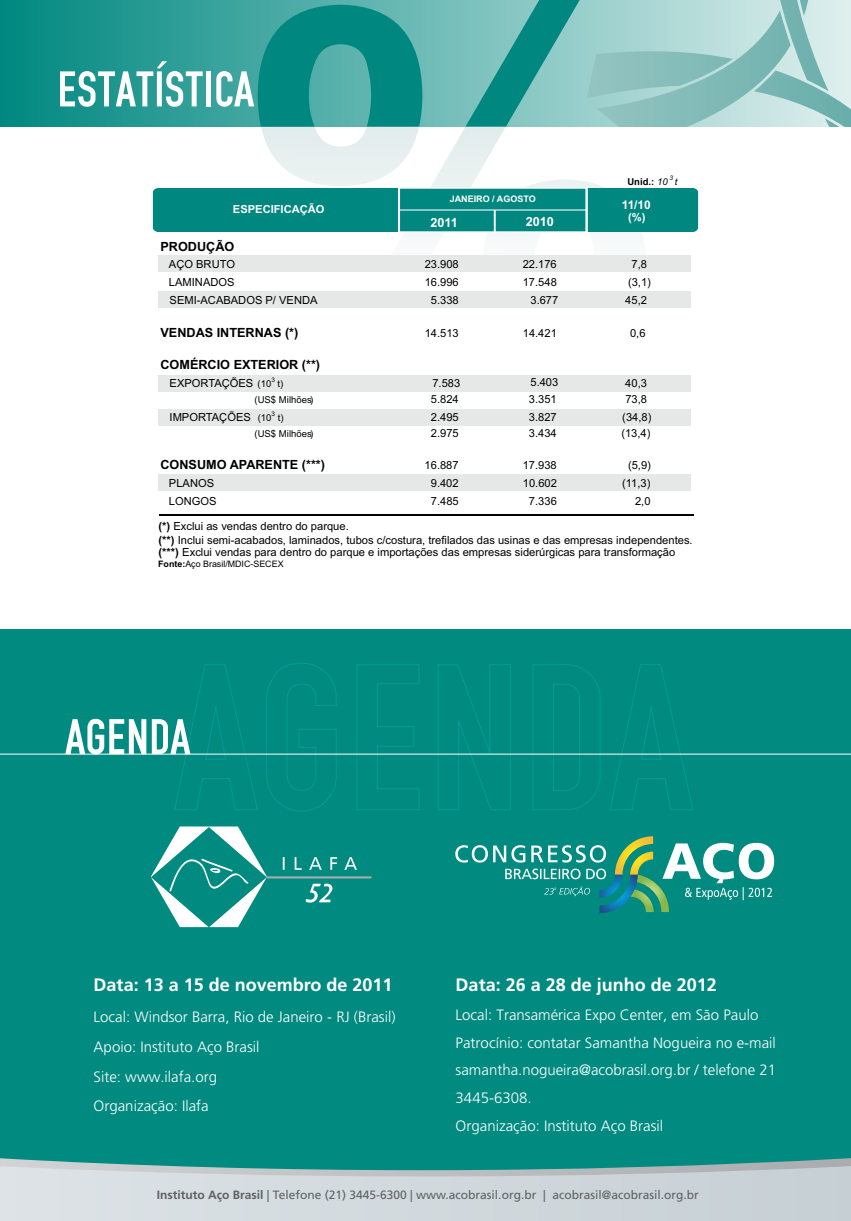
<style>
.page{position:relative;width:851px;height:1221px;background:#fff}
.page>*{position:absolute;margin:0;border:0;box-sizing:border-box;transform-origin:0 0}
.t1{font:700 493.05px "Frutiger LT";color:#d9e6e6}
.t2{font:52.5px "Fette Engschrift";color:#fff}
.t3{font:700 18px "Frutiger LT";color:#fff}
.t4{font:300 15px/27.8px "Frutiger LT";color:#fff}
.t5{font:700 12.6px "Arial";color:#000}
.t6{font:700 12.6px "Arial";color:#fff}
.t7{font:12px "Frutiger LT";color:#616161}
.t8{font:700 11.85px "Arial";color:#fff}
.t9{font:11.25px/13.8px "Arial";color:#000}
.t10{font:11.1px "Arial";color:#000}
.t11{font:700 11.1px "Arial";color:#fff}
.t12{font:9.45px "Arial";color:#000}
.t13{font:700 9.45px "Arial";color:#000}
.t14{font:italic 9.45px "Arial";color:#000}
.t15{font:700 9px "Arial";color:#fff}
.t16{font:8.85px "Arial";color:#000}
.t17{font:6.3px "Arial";color:#000}
.t18{font:italic 6.3px "Arial";color:#000}
.s1{font-weight:400;font-style:italic}
.s2{font-size:9.45px}
.s3{font-weight:700}
</style>
<div class="page">
<div style="left:0;top:629px;width:850px;height:562px;background:#008a80"></div>
<svg style="left:0;top:1158px;width:850px;height:7px"></svg>
<svg style="left:0;top:1165px;width:850px;height:55px;background:#c6d3d6"></svg>
<hr style="left:0;top:753px;width:850px;height:1px;background:#fff">
<svg style="left:455px;top:836px;width:319px;height:77px"></svg>
<svg style="left:151px;top:826px;width:116px;height:101px"></svg>
<svg style="left:306px;top:883px;width:26px;height:19px"></svg>
<hr style="left:266px;top:876px;width:105px;height:2px;background:#a8abad">
<svg style="left:283px;top:857px;width:74px;height:12px"></svg>
<img style="left:0;top:0;width:587px;height:126px">
<img style="left:587px;top:0;width:263px;height:126px">
<svg style="left:257px;top:0;width:322px;height:126px;background:#3fa59f"></svg>
<div style="left:153px;top:188px;width:545px;height:44px;background:#008780"></div>
<hr style="left:159px;top:514px;width:534px;height:2px;background:#000">
<hr style="left:586px;top:188px;width:1px;height:44px;background:#fff">
<div style="left:158px;top:255px;width:533px;height:17px;background:#e6e8e8"></div>
<div style="left:158px;top:474px;width:533px;height:16px;background:#e6e8e8"></div>
<div style="left:158px;top:291px;width:533px;height:17px;background:#e6e8e8"></div>
<div style="left:158px;top:375px;width:533px;height:16px;background:#e6e8e8"></div>
<div style="left:158px;top:409px;width:533px;height:17px;background:#e6e8e8"></div>
<div style="left:399px;top:188px;width:187px;height:22px;background:#008780"></div>
<hr style="left:399px;top:188px;width:1px;height:44px;background:#fff">
<hr style="left:585px;top:188px;width:1px;height:44px;background:#fff">
<hr style="left:399px;top:231px;width:187px;height:1px;background:#fff">
<hr style="left:399px;top:209px;width:187px;height:1px;background:#fff">
<hr style="left:399px;top:188px;width:187px;height:1px;background:#fff">
<h1 class="t1" style="left:205px;top:-15px;width:495px">%</h1>
<h2 class="t2" style="left:57px;top:58px;width:198px">ESTATÍSTICA</h2>
<p class="t18" style="left:669px;top:175px;width:5px">3</p>
<p class="t13" style="left:627px;top:178px;width:42px">Unid.: <span class="s1">10</span></p>
<p class="t14" style="left:674px;top:178px;width:4px">t</p>
<p class="t15" style="left:449px;top:195px;width:88px">JANEIRO / AGOSTO</p>
<p class="t6" style="left:430px;top:217px;width:29px">2011</p>
<p class="t6" style="left:525px;top:217px;width:30px">2010</p>
<p class="t8" style="left:621px;top:200px;width:31px">11/10</p>
<p class="t11" style="left:233px;top:205px;width:93px">ESPECIFICAÇÃO</p>
<p class="t11" style="left:628px;top:213px;width:19px">(%)</p>
<p class="t5" style="left:160px;top:242px;width:75px">PRODUÇÃO</p>
<p class="t10" style="left:169px;top:260px;width:67px">AÇO BRUTO</p>
<p class="t10" style="left:424px;top:260px;width:36px">23.908</p>
<p class="t10" style="left:522px;top:260px;width:36px">22.176</p>
<p class="t10" style="left:631px;top:260px;width:17px">7,8</p>
<p class="t10" style="left:169px;top:278px;width:67px">LAMINADOS</p>
<p class="t10" style="left:628px;top:278px;width:24px">(3,1)</p>
<p class="t10" style="left:424px;top:278px;width:36px">16.996</p>
<p class="t10" style="left:522px;top:278px;width:36px">17.548</p>
<p class="t10" style="left:169px;top:296px;width:149px">SEMI-ACABADOS P/ VENDA</p>
<p class="t10" style="left:431px;top:296px;width:29px">5.338</p>
<p class="t10" style="left:530px;top:296px;width:29px">3.677</p>
<p class="t10" style="left:625px;top:296px;width:23px">45,2</p>
<p class="t5" style="left:160px;top:327px;width:139px">VENDAS INTERNAS (*)</p>
<p class="t10" style="left:424px;top:329px;width:36px">14.513</p>
<p class="t10" style="left:522px;top:329px;width:36px">14.421</p>
<p class="t10" style="left:630px;top:329px;width:17px">0,6</p>
<p class="t5" style="left:160px;top:360px;width:161px">COMÉRCIO EXTERIOR (**)</p>
<p class="t12" style="left:254px;top:396px;width:60px">(US$ Milhões)</p>
<p class="t10" style="left:431px;top:395px;width:29px">5.824</p>
<p class="t10" style="left:529px;top:395px;width:29px">3.351</p>
<p class="t10" style="left:625px;top:394px;width:23px">73,8</p>
<p class="t12" style="left:254px;top:430px;width:60px">(US$ Milhões)</p>
<p class="t10" style="left:431px;top:429px;width:29px">2.975</p>
<p class="t10" style="left:529px;top:429px;width:29px">3.434</p>
<p class="t10" style="left:621px;top:429px;width:31px">(13,4)</p>
<p class="t5" style="left:160px;top:460px;width:166px">CONSUMO APARENTE (***)</p>
<p class="t10" style="left:424px;top:461px;width:36px">16.887</p>
<p class="t10" style="left:522px;top:461px;width:36px">17.938</p>
<p class="t10" style="left:628px;top:461px;width:24px">(5,9)</p>
<p class="t10" style="left:169px;top:378px;width:103px">EXPORTAÇÕES <span class="s2">(10</span></p>
<p class="t17" style="left:271px;top:377px;width:5px">3</p>
<p class="t12" style="left:277px;top:379px;width:7px">t)</p>
<p class="t10" style="left:432px;top:378px;width:29px">7.583</p>
<p class="t10" style="left:530px;top:378px;width:29px">5.403</p>
<p class="t10" style="left:625px;top:378px;width:23px">40,3</p>
<p class="t10" style="left:169px;top:413px;width:103px">IMPORTAÇÕES <span class="s2">(10</span></p>
<p class="t17" style="left:271px;top:412px;width:5px">3</p>
<p class="t12" style="left:278px;top:414px;width:7px">t)</p>
<p class="t10" style="left:431px;top:413px;width:29px">2.495</p>
<p class="t10" style="left:529px;top:413px;width:29px">3.827</p>
<p class="t10" style="left:622px;top:413px;width:31px">(34,8)</p>
<p class="t10" style="left:169px;top:479px;width:47px">PLANOS</p>
<p class="t10" style="left:169px;top:496px;width:49px">LONGOS</p>
<p class="t10" style="left:431px;top:479px;width:29px">9.402</p>
<p class="t10" style="left:431px;top:496px;width:29px">7.485</p>
<p class="t10" style="left:523px;top:479px;width:36px">10.602</p>
<p class="t10" style="left:529px;top:496px;width:29px">7.336</p>
<p class="t10" style="left:622px;top:479px;width:30px">(11,3)</p>
<p class="t10" style="left:635px;top:496px;width:17px">2,0</p>
<p class="t9" style="left:158px;top:520px;width:535px"><span class="s3">(*)</span> Exclui as vendas dentro do parque.<br><span class="s3">(**)</span> Inclui semi-acabados, laminados, tubos c/costura, trefilados das usinas e das empresas independentes.</p>
<p class="t9" style="left:158px;top:546px;width:518px"><span class="s3">(***)</span> Exclui vendas para dentro do parque e importações das empresas siderúrgicas para transformação</p>
<p class="t16" style="left:158px;top:560px;width:127px"><span class="s3">Fonte:</span>Aço Brasil/MDIC-SECEX</p>
<h2 class="t2" style="left:65px;top:706px;width:126px">AGENDA</h2>
<p class="t3" style="left:94px;top:977px;width:300px">Data: 13 a 15 de novembro de 2011</p>
<p class="t4" style="left:94px;top:1003px;width:303px;line-height:29.7px">Local: Windsor Barra, Rio de Janeiro - RJ (Brasil)<br>Apoio: Instituto Aço Brasil<br>Site: www.ilafa.org<br>Organização: Ilafa</p>
<p class="t3" style="left:455px;top:977px;width:263px">Data: 26 a 28 de junho de 2012</p>
<p class="t4" style="left:455px;top:1001px;width:322px">Local: Transamérica Expo Center, em São Paulo Patrocínio: contatar Samantha Nogueira no e-mail samantha.nogueira@acobrasil.org.br / telefone 21<br>3445-6308.<br>Organização: Instituto Aço Brasil</p>
<p class="t7" style="left:157px;top:1189px;width:543px"><span class="s3">Instituto Aço Brasil</span> | Telefone (21) 3445-6300 | www.acobrasil.org.br | acobrasil@acobrasil.org.br</p>
</div>
